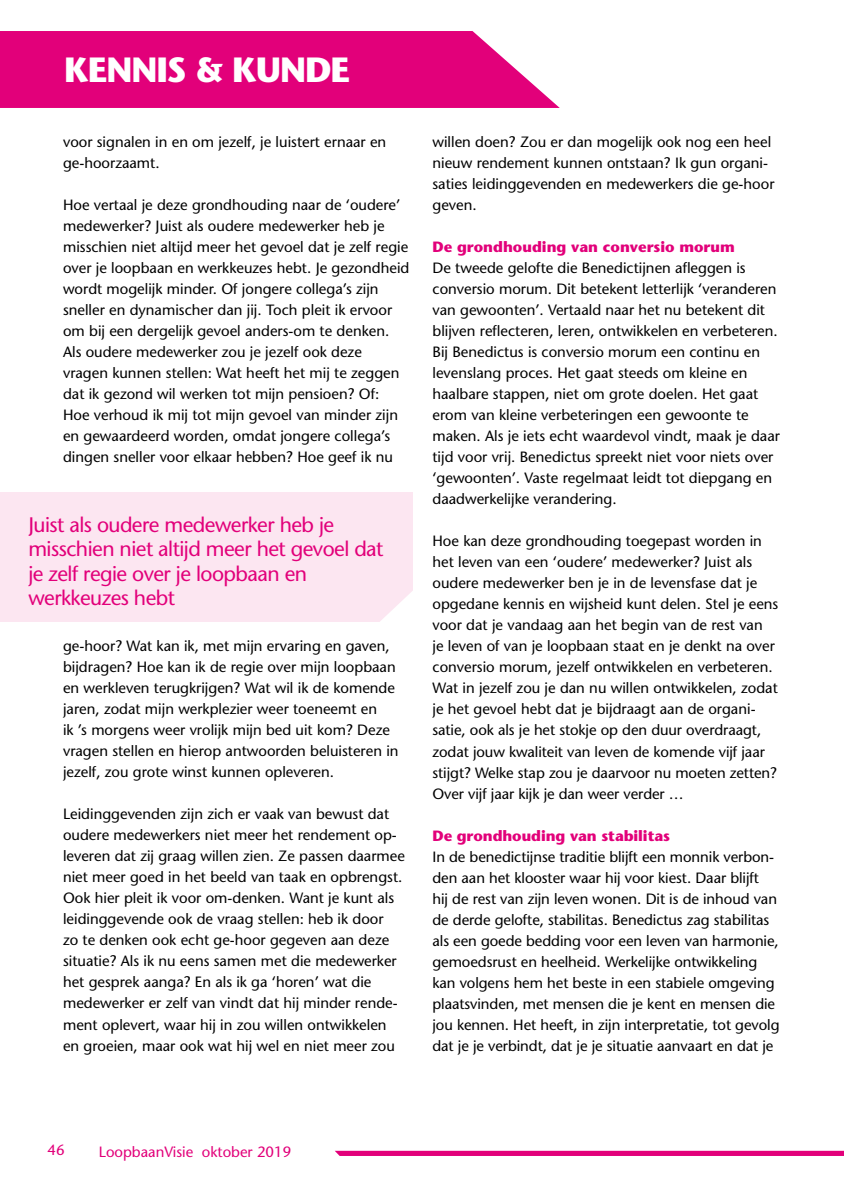
<style>
.page{position:relative;width:844px;height:1191px;background:#fff}
.page>*{position:absolute;margin:0;border:0;box-sizing:border-box;transform-origin:0 0}
.t1{font:700 35px "Stone Sans";letter-spacing:-.03em;color:#fff}
.t2{font:21px/24.5px "Stone Sans";letter-spacing:-.025em;color:#e2007a}
.t3{font:14.88px/21px "Stone Sans";color:#000}
.t4{font:700 14.88px "Stone Sans";color:#e2007a}
.t5{font:14.88px "Stone Sans";color:#e2007a}
</style>
<div class="page">
<svg style="left:335px;top:1150px;width:508px;height:6px;background:#e5248c"></svg>
<svg style="left:0;top:31px;width:559px;height:77px;background:#e41384"></svg>
<div style="left:0;top:492px;width:412px;height:129px;background:#fce6f1"></div>
<svg style="left:379px;top:588px;width:34px;height:34px"></svg>
<h1 class="t1" style="left:64px;top:48px;width:287px">KENNIS &amp; KUNDE</h1>
<p class="t3" style="left:63px;top:131px;width:325px">voor signalen in en om jezelf, je luistert ernaar en ge-hoorzaamt.</p>
<p class="t3" style="left:63px;top:194px;width:348px">Hoe vertaal je deze grondhouding naar de ‘oudere’ medewerker? Juist als oudere medewerker heb je misschien niet altijd meer het gevoel dat je zelf regie over je loopbaan en werkkeuzes hebt. Je gezondheid wordt mogelijk minder. Of jongere collega’s zijn sneller en dynamischer dan jij. Toch pleit ik ervoor om bij een dergelijk gevoel anders-om te denken.<br>Als oudere medewerker zou je jezelf ook deze vragen kunnen stellen: Wat heeft het mij te zeggen dat ik gezond wil werken tot mijn pensioen? Of:<br>Hoe verhoud ik mij tot mijn gevoel van minder zijn en gewaardeerd worden, omdat jongere collega’s dingen sneller voor elkaar hebben? Hoe geef ik nu</p>
<h2 class="t2" style="left:28px;top:512px;width:356px">Juist als oudere medewerker heb je misschien niet altijd meer het gevoel dat je zelf regie over je loopbaan en werkkeuzes hebt</h2>
<p class="t3" style="left:63px;top:635px;width:337px">ge-hoor? Wat kan ik, met mijn ervaring en gaven, bijdragen? Hoe kan ik de regie over mijn loopbaan en werkleven terugkrijgen? Wat wil ik de komende jaren, zodat mijn werkplezier weer toeneemt en<br>ik ’s morgens weer vrolijk mijn bed uit kom? Deze vragen stellen en hierop antwoorden beluisteren in jezelf, zou grote winst kunnen opleveren.</p>
<p class="t3" style="left:63px;top:803px;width:343px">Leidinggevenden zijn zich er vaak van bewust dat oudere medewerkers niet meer het rendement op&shy;leveren dat zij graag willen zien. Ze passen daarmee niet meer goed in het beeld van taak en opbrengst.<br>Ook hier pleit ik voor om-denken. Want je kunt als leidinggevende ook de vraag stellen: heb ik door<br>zo te denken ook echt ge-hoor gegeven aan deze situatie? Als ik nu eens samen met die medewerker het gesprek aanga? En als ik ga ‘horen’ wat die medewerker er zelf van vindt dat hij minder rende&shy;ment oplevert, waar hij in zou willen ontwikkelen en groeien, maar ook wat hij wel en niet meer zou</p>
<p class="t3" style="left:432px;top:131px;width:343px">willen doen? Zou er dan mogelijk ook nog een heel nieuw rendement kunnen ontstaan? Ik gun organi&shy;saties leidinggevenden en medewerkers die ge-hoor geven.</p>
<p class="t4" style="left:432px;top:238px;width:304px">De grondhouding van conversio morum</p>
<p class="t3" style="left:432px;top:257px;width:349px">De tweede gelofte die Benedictijnen afleggen is conversio morum. Dit betekent letterlijk ‘veranderen van gewoonten’. Vertaald naar het nu betekent dit blijven reflecteren, leren, ontwikkelen en verbeteren.<br>Bij Benedictus is conversio morum een continu en levenslang proces. Het gaat steeds om kleine en haalbare stappen, niet om grote doelen. Het gaat erom van kleine verbeteringen een gewoonte te maken. Als je iets echt waardevol vindt, maak je daar tijd voor vrij. Benedictus spreekt niet voor niets over ‘gewoonten’. Vaste regelmaat leidt tot diepgang en daadwerkelijke verandering.</p>
<p class="t3" style="left:432px;top:530px;width:347px">Hoe kan deze grondhouding toegepast worden in het leven van een ‘oudere’ medewerker? Juist als oudere medewerker ben je in de levensfase dat je opgedane kennis en wijsheid kunt delen. Stel je eens voor dat je vandaag aan het begin van de rest van<br>je leven of van je loopbaan staat en je denkt na over conversio morum, jezelf ontwikkelen en verbeteren.<br>Wat in jezelf zou je dan nu willen ontwikkelen, zodat je het gevoel hebt dat je bijdraagt aan de organi&shy;satie, ook als je het stokje op den duur overdraagt, zodat jouw kwaliteit van leven de komende vijf jaar stijgt? Welke stap zou je daarvoor nu moeten zetten?<br>Over vijf jaar kijk je dan weer verder …</p>
<p class="t4" style="left:432px;top:826px;width:239px">De grondhouding van stabilitas</p>
<p class="t3" style="left:432px;top:845px;width:348px">In de benedictijnse traditie blijft een monnik verbon&shy;den aan het klooster waar hij voor kiest. Daar blijft<br>hij de rest van zijn leven wonen. Dit is de inhoud van de derde gelofte, stabilitas. Benedictus zag stabilitas als een goede bedding voor een leven van harmonie, gemoedsrust en heelheid. Werkelijke ontwikkeling kan volgens hem het beste in een stabiele omgeving plaatsvinden, met mensen die je kent en mensen die jou kennen. Het heeft, in zijn interpretatie, tot gevolg dat je je verbindt, dat je je situatie aanvaart en dat je</p>
<p class="t5" style="left:47px;top:1141px;width:19px">46</p>
<p class="t5" style="left:99px;top:1142px;width:194px">LoopbaanVisie oktober 2019</p>
</div>
